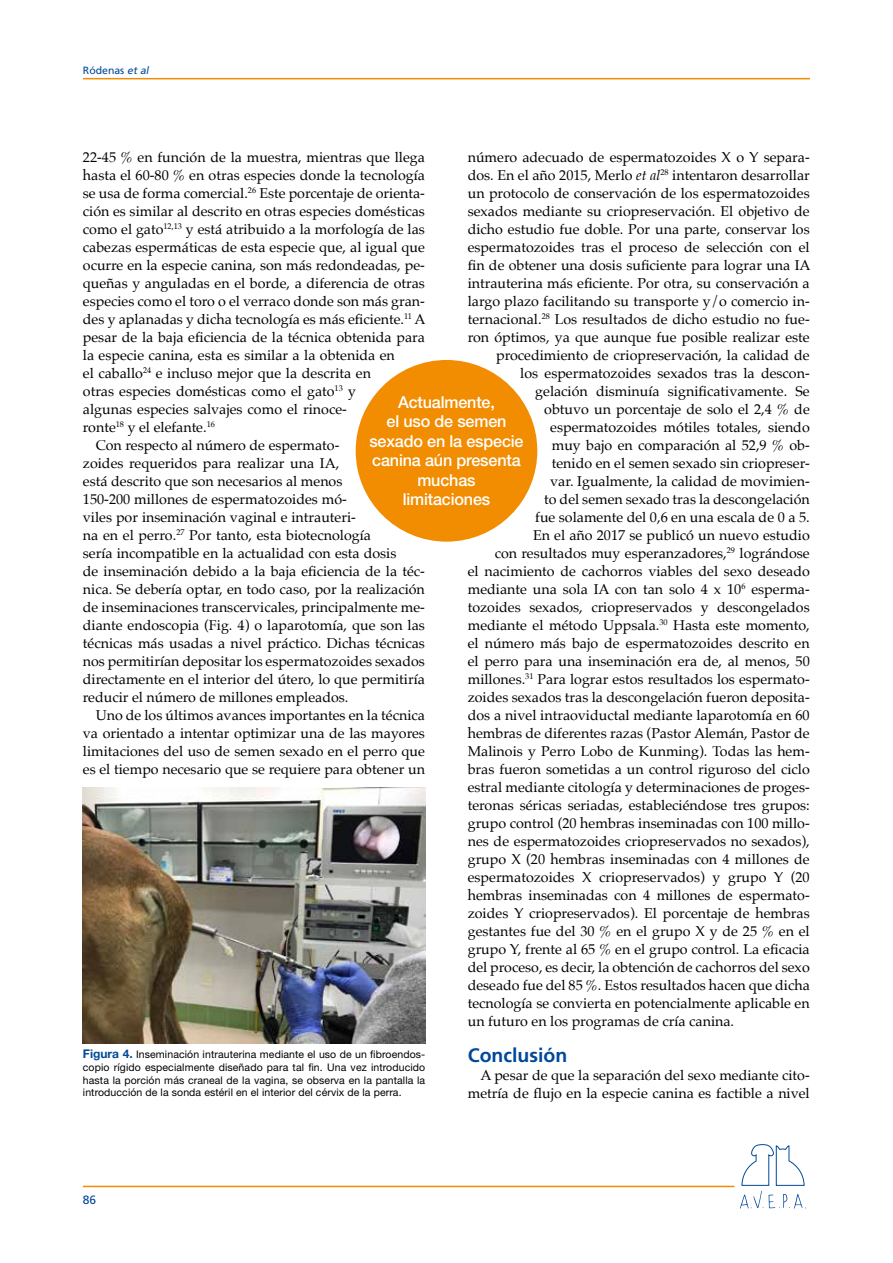
<style>
.page{position:relative;width:893px;height:1263px;background:#fff}
.page>*{position:absolute;margin:0;border:0;box-sizing:border-box;transform-origin:0 0}
.t1{font:700 19.5px "Frutiger";color:#004a99}
.t2{font:500 16.5px/19.5px "Helvetica Neue LT Std";letter-spacing:-.01em;color:#fff;text-align:center}
.t3{font:14.25px/18px "Palatino";color:#000;text-align:right}
.t4{font:12px "Frutiger";color:#004a99}
.t5{font:10.5px/12.6px "Helvetica Neue LT Std";letter-spacing:.01em;color:#000;text-align:justify}
.t6{font:10.5px "Frutiger";color:#004a99}
.s1{font-style:italic}
.s2{font-weight:700;font-size:12px;color:#004a99}
</style>
<div class="page">
<hr style="left:83px;top:1186px;width:651px;height:1px;background:#f28c00">
<hr style="left:83px;top:78px;width:727px;height:1px;background:#f28c00">
<svg style="left:740px;top:1144px;width:66px;height:65px"></svg>
<img style="left:83px;top:787px;width:342px;height:256px">
<div style="left:356px;top:360px;width:181px;height:182px;background:#f28c00;border-radius:50%"></div>
<p class="t6" style="left:83px;top:64px;width:70px">Ródenas <span class="s1">et al</span></p>
<p class="t3" style="left:83px;top:148px;width:344px">22-45 % en función de la muestra, mientras que llega</p>
<p class="t3" style="left:83px;top:166px;width:343px">hasta el 60-80 % en otras especies donde la tecnología</p>
<p class="t3" style="left:83px;top:184px;width:344px">se usa de forma comercial.<sup>26</sup> Este porcentaje de orienta-</p>
<p class="t3" style="left:83px;top:202px;width:344px">ción es similar al descrito en otras especies domésticas</p>
<p class="t3" style="left:83px;top:220px;width:344px">como el gato<sup>12,13</sup> y está atribuido a la morfología de las</p>
<p class="t3" style="left:83px;top:238px;width:344px">cabezas espermáticas de esta especie que, al igual que</p>
<p class="t3" style="left:83px;top:256px;width:344px">ocurre en la especie canina, son más redondeadas, pe-</p>
<p class="t3" style="left:83px;top:274px;width:344px">queñas y anguladas en el borde, a diferencia de otras</p>
<p class="t3" style="left:83px;top:292px;width:343px">especies como el toro o el verraco donde son más gran-</p>
<p class="t3" style="left:83px;top:310px;width:344px">des y aplanadas y dicha tecnología es más eficiente.<sup>11</sup> A</p>
<p class="t3" style="left:83px;top:328px;width:343px">pesar de la baja eficiencia de la técnica obtenida para</p>
<p class="t3" style="left:83px;top:346px;width:313px">la especie canina, esta es similar a la obtenida en</p>
<p class="t3" style="left:83px;top:364px;width:290px">el caballo<sup>24</sup> e incluso mejor que la descrita en</p>
<p class="t3" style="left:83px;top:382px;width:274px">otras especies domésticas como el gato<sup>13</sup> y</p>
<p class="t3" style="left:83px;top:400px;width:266px">algunas especies salvajes como el rinoce-</p>
<p class="t3" style="left:83px;top:418px;width:134px">ronte<sup>18</sup> y el elefante.<sup>16</sup></p>
<p class="t3" style="left:96px;top:436px;width:245px">Con respecto al número de espermato-</p>
<p class="t3" style="left:83px;top:454px;width:258px">zoides requeridos para realizar una IA,</p>
<p class="t3" style="left:83px;top:472px;width:261px">está descrito que son necesarios al menos</p>
<p class="t3" style="left:83px;top:490px;width:266px">150-200 millones de espermatozoides mó-</p>
<p class="t3" style="left:83px;top:508px;width:274px">viles por inseminación vaginal e intrauteri-</p>
<p class="t3" style="left:83px;top:526px;width:289px">na en el perro.<sup>27</sup> Por tanto, esta biotecnología</p>
<p class="t3" style="left:83px;top:544px;width:315px">sería incompatible en la actualidad con esta dosis</p>
<p class="t3" style="left:83px;top:562px;width:344px">de inseminación debido a la baja eficiencia de la téc-</p>
<p class="t3" style="left:83px;top:580px;width:343px">nica. Se debería optar, en todo caso, por la realización</p>
<p class="t3" style="left:83px;top:598px;width:344px">de inseminaciones transcervicales, principalmente me-</p>
<p class="t3" style="left:83px;top:616px;width:344px">diante endoscopia (Fig. 4) o laparotomía, que son las</p>
<p class="t3" style="left:83px;top:634px;width:344px">técnicas más usadas a nivel práctico. Dichas técnicas</p>
<p class="t3" style="left:83px;top:652px;width:343px">nos permitirían depositar los espermatozoides sexados</p>
<p class="t3" style="left:83px;top:670px;width:344px">directamente en el interior del útero, lo que permitiría</p>
<p class="t3" style="left:83px;top:688px;width:267px">reducir el número de millones empleados.</p>
<p class="t3" style="left:96px;top:706px;width:331px">Uno de los últimos avances importantes en la técnica</p>
<p class="t3" style="left:83px;top:724px;width:344px">va orientado a intentar optimizar una de las mayores</p>
<p class="t3" style="left:83px;top:742px;width:344px">limitaciones del uso de semen sexado en el perro que</p>
<p class="t3" style="left:83px;top:760px;width:344px">es el tiempo necesario que se requiere para obtener un</p>
<p class="t3" style="left:468px;top:148px;width:344px">número adecuado de espermatozoides X o Y separa-</p>
<p class="t3" style="left:468px;top:166px;width:344px">dos. En el año 2015, Merlo <span class="s1">et al</span><sup>28</sup> intentaron desarrollar</p>
<p class="t3" style="left:468px;top:184px;width:344px">un protocolo de conservación de los espermatozoides</p>
<p class="t3" style="left:468px;top:202px;width:344px">sexados mediante su criopreservación. El objetivo de</p>
<p class="t3" style="left:468px;top:220px;width:343px">dicho estudio fue doble. Por una parte, conservar los</p>
<p class="t3" style="left:468px;top:238px;width:344px">espermatozoides tras el proceso de selección con el</p>
<p class="t3" style="left:468px;top:256px;width:344px">fin de obtener una dosis suficiente para lograr una IA</p>
<p class="t3" style="left:468px;top:274px;width:343px">intrauterina más eficiente. Por otra, su conservación a</p>
<p class="t3" style="left:468px;top:292px;width:343px">largo plazo facilitando su transporte y/o comercio in-</p>
<p class="t3" style="left:468px;top:310px;width:344px">ternacional.<sup>28</sup> Los resultados de dicho estudio no fue-</p>
<p class="t3" style="left:468px;top:328px;width:343px">ron óptimos, ya que aunque fue posible realizar este</p>
<p class="t3" style="left:496px;top:346px;width:315px">procedimiento de criopreservación, la calidad de</p>
<p class="t3" style="left:520px;top:364px;width:291px">los espermatozoides sexados tras la descon-</p>
<p class="t3" style="left:535px;top:382px;width:276px">gelación disminuía significativamente. Se</p>
<p class="t3" style="left:544px;top:400px;width:267px">obtuvo un porcentaje de solo el 2,4 % de</p>
<p class="t3" style="left:550px;top:418px;width:261px">espermatozoides mótiles totales, siendo</p>
<p class="t3" style="left:552px;top:436px;width:260px">muy bajo en comparación al 52,9 % ob-</p>
<p class="t3" style="left:552px;top:454px;width:259px">tenido en el semen sexado sin criopreser-</p>
<p class="t3" style="left:550px;top:472px;width:261px">var. Igualmente, la calidad de movimien-</p>
<p class="t3" style="left:544px;top:490px;width:267px">to del semen sexado tras la descongelación</p>
<p class="t3" style="left:535px;top:508px;width:276px">fue solamente del 0,6 en una escala de 0 a 5.</p>
<p class="t3" style="left:533px;top:526px;width:278px">En el año 2017 se publicó un nuevo estudio</p>
<p class="t3" style="left:495px;top:544px;width:317px">con resultados muy esperanzadores,<sup>29</sup> lográndose</p>
<p class="t3" style="left:468px;top:562px;width:344px">el nacimiento de cachorros viables del sexo deseado</p>
<p class="t3" style="left:468px;top:580px;width:344px">mediante una sola IA con tan solo 4 x 10<sup>6</sup> esperma-</p>
<p class="t3" style="left:468px;top:598px;width:344px">tozoides sexados, criopreservados y descongelados</p>
<p class="t3" style="left:468px;top:616px;width:344px">mediante el método Uppsala.<sup>30</sup> Hasta este momento,</p>
<p class="t3" style="left:468px;top:634px;width:343px">el número más bajo de espermatozoides descrito en</p>
<p class="t3" style="left:468px;top:652px;width:344px">el perro para una inseminación era de, al menos, 50</p>
<p class="t3" style="left:468px;top:670px;width:344px">millones.<sup>31</sup> Para lograr estos resultados los espermato-</p>
<p class="t3" style="left:468px;top:688px;width:344px">zoides sexados tras la descongelación fueron deposita-</p>
<p class="t3" style="left:468px;top:706px;width:343px">dos a nivel intraoviductal mediante laparotomía en 60</p>
<p class="t3" style="left:468px;top:724px;width:344px">hembras de diferentes razas (Pastor Alemán, Pastor de</p>
<p class="t3" style="left:468px;top:742px;width:344px">Malinois y Perro Lobo de Kunming). Todas las hem-</p>
<p class="t3" style="left:468px;top:760px;width:344px">bras fueron sometidas a un control riguroso del ciclo</p>
<p class="t3" style="left:468px;top:778px;width:344px">estral mediante citología y determinaciones de proges-</p>
<p class="t3" style="left:468px;top:796px;width:344px">teronas séricas seriadas, estableciéndose tres grupos:</p>
<p class="t3" style="left:468px;top:814px;width:344px">grupo control (20 hembras inseminadas con 100 millo-</p>
<p class="t3" style="left:468px;top:832px;width:344px">nes de espermatozoides criopreservados no sexados),</p>
<p class="t3" style="left:468px;top:850px;width:344px">grupo X (20 hembras inseminadas con 4 millones de</p>
<p class="t3" style="left:468px;top:868px;width:344px">espermatozoides X criopreservados) y grupo Y (20</p>
<p class="t3" style="left:468px;top:886px;width:344px">hembras inseminadas con 4 millones de espermato-</p>
<p class="t3" style="left:468px;top:904px;width:344px">zoides Y criopreservados). El porcentaje de hembras</p>
<p class="t3" style="left:468px;top:922px;width:344px">gestantes fue del 30 % en el grupo X y de 25 % en el</p>
<p class="t3" style="left:468px;top:940px;width:344px">grupo Y, frente al 65 % en el grupo control. La eficacia</p>
<p class="t3" style="left:468px;top:958px;width:343px">del proceso, es decir, la obtención de cachorros del sexo</p>
<p class="t3" style="left:468px;top:976px;width:344px">deseado fue del 85 %. Estos resultados hacen que dicha</p>
<p class="t3" style="left:468px;top:994px;width:343px">tecnología se convierta en potencialmente aplicable en</p>
<p class="t3" style="left:468px;top:1012px;width:268px">un futuro en los programas de cría canina.</p>
<h1 class="t1" style="left:468px;top:1044px;width:101px">Conclusión</h1>
<p class="t3" style="left:468px;top:1066px;width:344px">A pesar de que la separación del sexo mediante cito&shy;metría de flujo en la especie canina es factible a nivel</p>
<p class="t2" style="left:369px;top:392px;width:156px">Actualmente,<br>el uso de semen sexado en la especie canina aún presenta muchas<br>limitaciones</p>
<p class="t5" style="left:83px;top:1048px;width:344px"><span class="s2">Figura 4.</span> Inseminación intrauterina mediante el uso de un fibroendos&shy;copio rígido especialmente diseñado para tal fin. Una vez introducido hasta la porción más craneal de la vagina, se observa en la pantalla la introducción de la sonda estéril en el interior del cérvix de la perra.</p>
<p class="t4" style="left:83px;top:1193px;width:15px">86</p>
</div>
